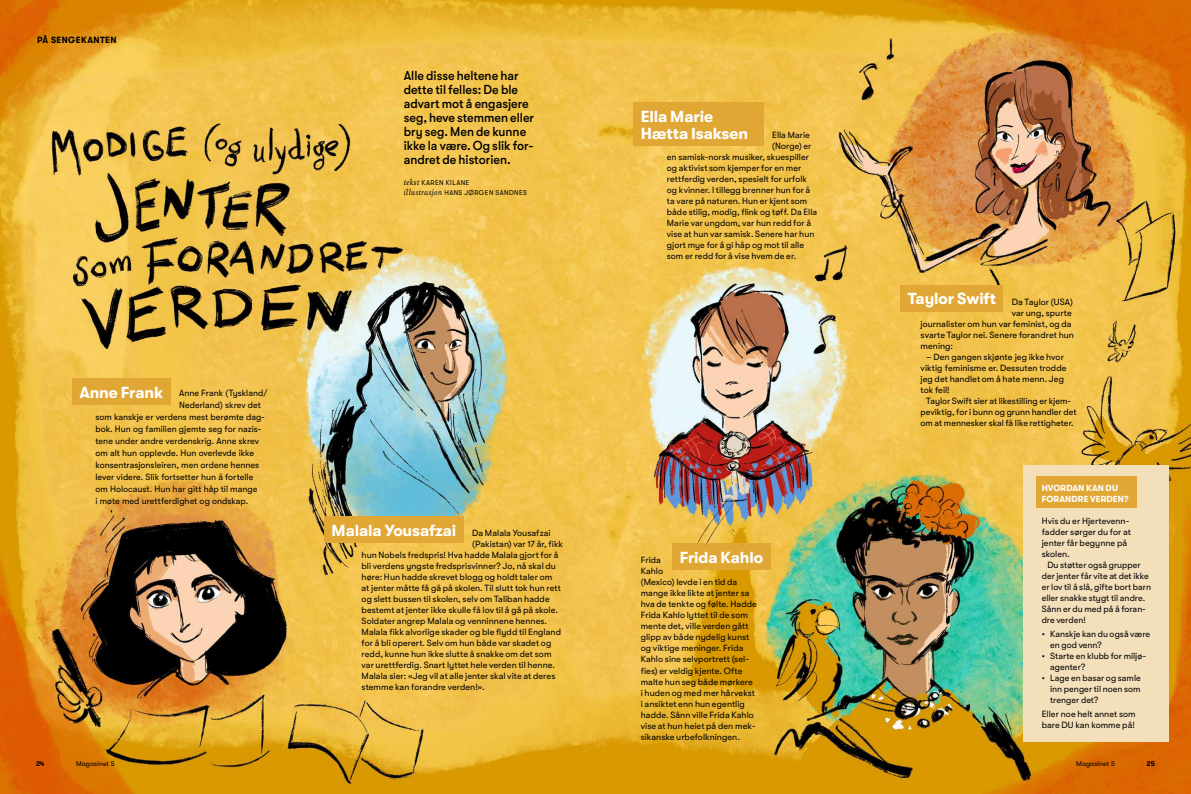
<style>
.page{position:relative;width:1191px;height:794px;background:#fff}
.page>*{position:absolute;margin:0;border:0;box-sizing:border-box;transform-origin:0 0}
.t1{font:700 16px/17px "GT Walsheim";letter-spacing:-.01em;color:#fff}
.t2{font:500 13px/14px "GT Walsheim";color:#000;scale:.96 1}
.t3{font:9px/11px "GT Walsheim";letter-spacing:.005em;color:#000}
.t4{font:700 9px "GT Walsheim";letter-spacing:.04em;color:#000}
.t5{font:700 8.8px/11px "GT Walsheim";letter-spacing:.01em;color:#fff}
.t6{font:7px/10.4px "GT Walsheim";letter-spacing:.06em;color:#000}
.t7{font:7px "GT Walsheim";color:#000}
.t8{font:700 7px "GT Walsheim";color:#000}
.s1{font-family:"Bely";font-style:italic;font-size:9px}
</style>
<div class="page">
<img style="left:0;top:0;width:1191px;height:794px">
<div style="left:72px;top:378px;width:99px;height:27px;background:#e1a734"></div>
<div style="left:633px;top:102px;width:130px;height:44px;background:#e1a734"></div>
<div style="left:900px;top:285px;width:103px;height:27px;background:#e1a734"></div>
<div style="left:672px;top:543px;width:98px;height:27px;background:#e1a734"></div>
<div style="left:324px;top:516px;width:139px;height:27px;background:#e1a734"></div>
<div style="left:1023px;top:465px;width:146px;height:277px;background:#f4dfbb"></div>
<div style="left:1036px;top:476px;width:101px;height:32px;background:#e1a734"></div>
<p class="t4" style="left:37px;top:35px;width:81px">PÅ SENGEKANTEN</p>
<h2 class="t2" style="left:404px;top:69px;width:137px">Alle disse heltene har dette til felles: De ble advart mot å engasjere seg, heve stemmen eller bry seg. Men de kunne ikke la være. Og slik for&shy;andret de historien.</h2>
<p class="t6" style="left:404px;top:177px;width:124px"><span class="s1">tekst</span> KAREN KILANE<br><span class="s1">illustrasjon</span> HANS JØRGEN SANDNES</p>
<h1 class="t1" style="left:79px;top:384px;width:85px">Anne Frank</h1>
<p class="t3" style="left:179px;top:387px;width:90px">Anne Frank (Tyskland/</p>
<p class="t3" style="left:179px;top:399px;width:83px">Nederland) skrev det</p>
<p class="t3" style="left:95px;top:411px;width:171px">som kanskje er verdens mest berømte dag-</p>
<p class="t3" style="left:95px;top:423px;width:167px">bok. Hun og familien gjemte seg for nazis-</p>
<p class="t3" style="left:95px;top:435px;width:165px">tene under andre verdenskrig. Anne skrev</p>
<p class="t3" style="left:95px;top:447px;width:160px">om alt hun opplevde. Hun overlevde ikke</p>
<p class="t3" style="left:95px;top:459px;width:165px">konsentrasjonsleiren, men ordene hennes</p>
<p class="t3" style="left:95px;top:471px;width:159px">lever videre. Slik fortsetter hun å fortelle</p>
<p class="t3" style="left:95px;top:483px;width:163px">om Holocaust. Hun har gitt håp til mange</p>
<p class="t3" style="left:95px;top:495px;width:154px">i møte med urettferdighet og ondskap.</p>
<h1 class="t1" style="left:332px;top:522px;width:126px">Malala Yousafzai</h1>
<p class="t3" style="left:472px;top:528px;width:80px">Da Malala Yousafzai</p>
<p class="t3" style="left:472px;top:539px;width:93px">(Pakistan) var 17 år, fikk</p>
<p class="t3" style="left:361px;top:550px;width:198px">hun Nobels fredspris! Hva hadde Malala gjort for å</p>
<p class="t3" style="left:361px;top:561px;width:196px">bli verdens yngste fredsprisvinner? Jo, nå skal du</p>
<p class="t3" style="left:361px;top:572px;width:192px">høre: Hun hadde skrevet blogg og holdt taler om</p>
<p class="t3" style="left:361px;top:583px;width:201px">at jenter måtte få gå på skolen. Til slutt tok hun rett</p>
<p class="t3" style="left:361px;top:594px;width:190px">og slett bussen til skolen, selv om Taliban hadde</p>
<p class="t3" style="left:361px;top:605px;width:198px">bestemt at jenter ikke skulle få lov til å gå på skole.</p>
<p class="t3" style="left:361px;top:616px;width:187px">Soldater angrep Malala og venninnene hennes.</p>
<p class="t3" style="left:361px;top:627px;width:201px">Malala fikk alvorlige skader og ble flydd til England</p>
<p class="t3" style="left:361px;top:638px;width:191px">for å bli operert. Selv om hun både var skadet og</p>
<p class="t3" style="left:361px;top:649px;width:191px">redd, kunne hun ikke slutte å snakke om det som</p>
<p class="t3" style="left:361px;top:660px;width:195px">var urettferdig. Snart lyttet hele verden til henne.</p>
<p class="t3" style="left:361px;top:671px;width:195px">Malala sier: «Jeg vil at alle jenter skal vite at deres</p>
<p class="t3" style="left:361px;top:682px;width:125px">stemme kan forandre verden!».</p>
<h1 class="t1" style="left:641px;top:107px;width:109px">Ella Marie<br>Hætta Isaksen</h1>
<p class="t3" style="left:772px;top:130px;width:39px">Ella Marie</p>
<p class="t3" style="left:772px;top:141px;width:41px">(Norge) er</p>
<p class="t3" style="left:667px;top:152px;width:144px">en samisk-norsk musiker, skuespiller</p>
<p class="t3" style="left:667px;top:163px;width:136px">og aktivist som kjemper for en mer</p>
<p class="t3" style="left:667px;top:174px;width:142px">rettferdig verden, spesielt for urfolk</p>
<p class="t3" style="left:667px;top:185px;width:145px">og kvinner. I tillegg brenner hun for å</p>
<p class="t3" style="left:667px;top:196px;width:142px">ta vare på naturen. Hun er kjent som</p>
<p class="t3" style="left:667px;top:207px;width:152px">både stilig, modig, flink og tøff. Da Ella</p>
<p class="t3" style="left:667px;top:218px;width:146px">Marie var ungdom, var hun redd for å</p>
<p class="t3" style="left:667px;top:229px;width:149px">vise at hun var samisk. Senere har hun</p>
<p class="t3" style="left:667px;top:240px;width:139px">gjort mye for å gi håp og mot til alle</p>
<p class="t3" style="left:667px;top:251px;width:131px">som er redd for å vise hvem de er.</p>
<h1 class="t1" style="left:679px;top:548px;width:85px">Frida Kahlo</h1>
<p class="t3" style="left:641px;top:555px;width:118px">Frida<br>Kahlo<br>(Mexico) levde i en tid da mange ikke likte at jenter sa hva de tenkte og følte. Hadde<br>Frida Kahlo lyttet til de som mente det, ville verden gått glipp av både nydelig kunst og viktige meninger. Frida<br>Kahlo sine selvportrett (sel&shy;fies) er veldig kjente. Ofte malte hun seg både mørkere i huden og med mer hårvekst i ansiktet enn hun egentlig hadde. Sånn ville Frida Kahlo vise at hun heiet på den mek&shy;sikanske urbefolkningen.</p>
<h1 class="t1" style="left:907px;top:290px;width:90px">Taylor Swift</h1>
<p class="t3" style="left:1011px;top:296px;width:63px">Da Taylor (USA)</p>
<p class="t3" style="left:1011px;top:307px;width:61px">var ung, spurte</p>
<p class="t3" style="left:920px;top:318px;width:153px">journalister om hun var feminist, og da</p>
<p class="t3" style="left:920px;top:329px;width:155px">svarte Taylor nei. Senere forandret hun</p>
<p class="t3" style="left:920px;top:340px;width:34px">mening:</p>
<p class="t3" style="left:920px;top:351px;width:147px;text-indent:6px">– Den gangen skjønte jeg ikke hvor viktig feminisme er. Dessuten trodde jeg det handlet om å hate menn. Jeg tok feil!</p>
<p class="t3" style="left:920px;top:395px;width:157px;text-align:center">Taylor Swift sier at likestilling er kjem&shy;peviktig, for i bunn og grunn handler det om at mennesker skal få like rettigheter.</p>
<p class="t5" style="left:1041px;top:482px;width:88px">HVORDAN KAN DU<br>FORANDRE VERDEN?</p>
<p class="t3" style="left:1041px;top:515px;width:91px">Hvis du er Hjertevenn&shy;fadder sørger du for at jenter får begynne på skolen.</p>
<p class="t3" style="left:1041px;top:559px;width:111px;text-indent:6px">Du støtter også grupper der jenter får vite at det ikke er lov til å slå, gifte bort barn eller snakke stygt til andre.<br>Sånn er du med på å foran&shy;dre verden!</p>
<p class="t3" style="left:1050px;top:628px;width:101px;text-indent:-9px">• Kanskje kan du også være en god venn?</p>
<p class="t3" style="left:1050px;top:650px;width:96px;text-indent:-9px">• Starte en klubb for miljø&shy;agenter?</p>
<p class="t3" style="left:1050px;top:672px;width:92px;text-align:justify;text-indent:-9px">• Lage en basar og samle inn penger til noen som trenger det?</p>
<p class="t3" style="left:1041px;top:708px;width:96px">Eller noe helt annet som bare DU kan komme på!</p>
<p class="t8" style="left:36px;top:759px;width:10px">24</p>
<p class="t7" style="left:76px;top:759px;width:40px">Magasinet S</p>
<p class="t7" style="left:1076px;top:759px;width:40px">Magasinet S</p>
<p class="t8" style="left:1146px;top:759px;width:10px">25</p>
</div>
